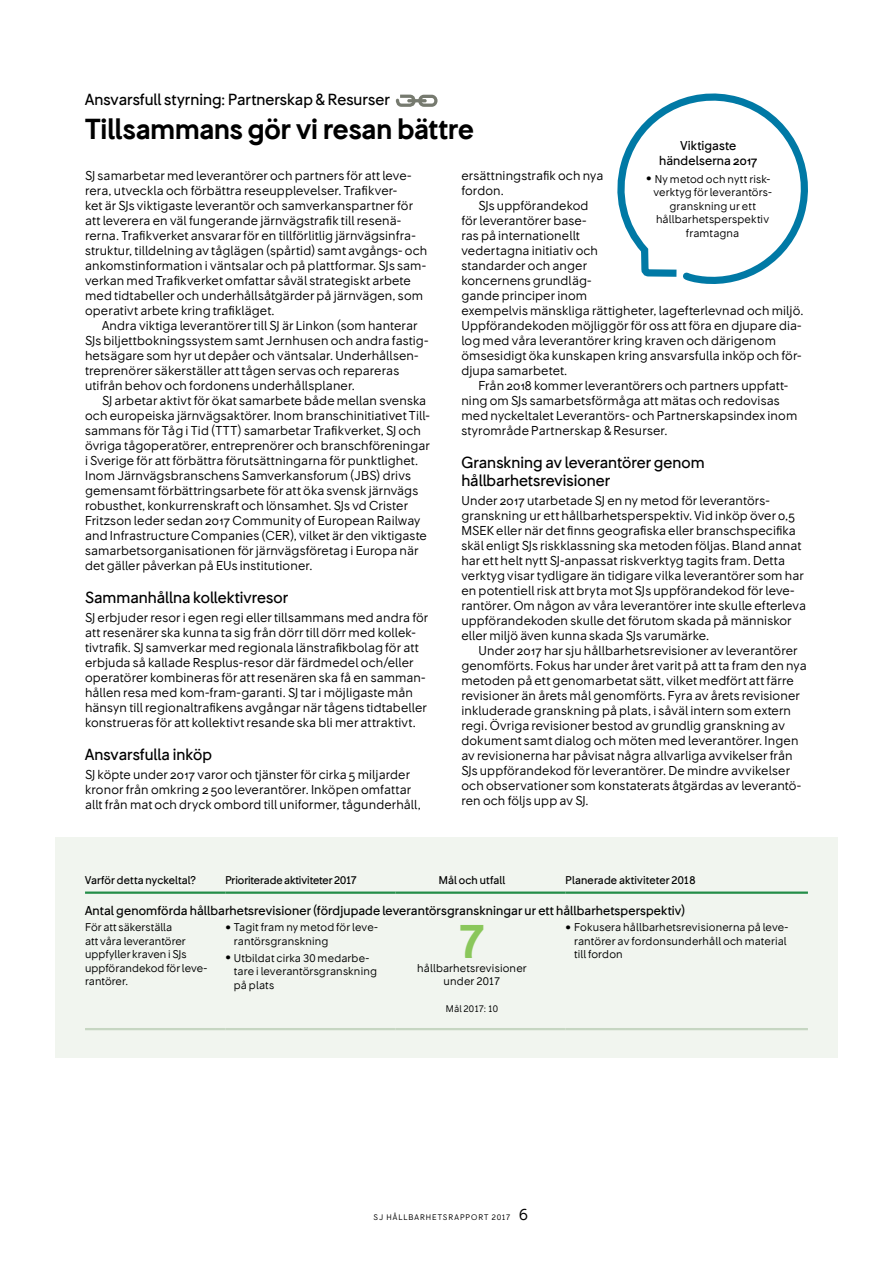
<style>
.page{position:relative;width:893px;height:1263px;background:#fff}
.page>*{position:absolute;margin:0;border:0;box-sizing:border-box;transform-origin:0 0}
.t1{font:700 45px "SJ Sans";color:#8ac75b}
.t2{font:700 27px "SJ Sans";color:#000}
.t3{font:500 15px/18px "SJ Sans";letter-spacing:.005em;color:#000}
.t4{font:12px/15px "SJ Sans";letter-spacing:.015em;color:#000}
.t5{font:500 12px/15px "SJ Sans";letter-spacing:.015em;color:#000;text-align:center}
.t6{font:10.5px/13.5px "SJ Sans";letter-spacing:.02em;color:#000}
.t7{font:500 10.5px "SJ Sans";letter-spacing:.015em;color:#000}
.t8{font:9px "SJ Sans";color:#000}
.t9{font:7.5px "SJ Sans";letter-spacing:.125em;color:#000}
.s1{font-size:18px}
.s2{font-size:15px}
</style>
<div class="page">
<div style="left:55px;top:838px;width:783px;height:220px;background:#f1f5ef"></div>
<hr style="left:85px;top:891px;width:140px;height:3px;background:#238d48">
<hr style="left:225px;top:891px;width:170px;height:3px;background:#238d48">
<hr style="left:395px;top:891px;width:171px;height:3px;background:#238d48">
<hr style="left:566px;top:891px;width:242px;height:3px;background:#238d48">
<hr style="left:85px;top:1028px;width:140px;height:2px;background:#c6d6c2">
<hr style="left:225px;top:1028px;width:170px;height:2px;background:#c6d6c2">
<hr style="left:395px;top:1028px;width:171px;height:2px;background:#c6d6c2">
<hr style="left:566px;top:1028px;width:242px;height:2px;background:#c6d6c2">
<svg style="left:395px;top:94px;width:42px;height:13px"></svg>
<svg style="left:607px;top:100px;width:140px;height:931px"></svg>
<svg style="left:677px;top:93px;width:131px;height:195px"></svg>
<p class="t3" style="left:85px;top:90px;width:306px">Ansvarsfull styrning: Partnerskap &amp; Resurser</p>
<h2 class="t2" style="left:85px;top:112px;width:390px">Tillsammans gör vi resan bättre</h2>
<p class="t4" style="left:85px;top:168px;width:344px">SJ samarbetar med leverantörer och partners för att leve&shy;rera, utveckla och förbättra reseupplevelser. Trafikver-<br>ket är SJs viktigaste leverantör och samverkanspartner för att leverera en väl fungerande järnvägstrafik till resenä&shy;rerna. Trafikverket ansvarar för en tillförlitlig järnvägsinfra&shy;struktur, tilldelning av tåglägen (spårtid) samt avgångs- och ankomstinformation i väntsalar och på plattformar. SJs sam&shy;verkan med Trafikverket omfattar såväl strategiskt arbete med tidtabeller och underhållsåtgärder på järnvägen, som operativt arbete kring trafikläget.</p>
<p class="t4" style="left:85px;top:318px;width:345px;text-indent:17px">Andra viktiga leverantörer till SJ är Linkon (som hanterar SJs biljettbokningssystem samt Jernhusen och andra fastig&shy;hetsägare som hyr ut depåer och väntsalar. Underhållsen&shy;treprenörer säkerställer att tågen servas och repareras utifrån behov och fordonens underhållsplaner.</p>
<p class="t4" style="left:85px;top:393px;width:346px;text-indent:17px">SJ arbetar aktivt för ökat samarbete både mellan svenska och europeiska järnvägsaktörer. Inom branschinitiativet Till&shy;sammans för Tåg i Tid (TTT) samarbetar Trafikverket, SJ och övriga tågoperatörer, entreprenörer och branschföreningar i Sverige för att förbättra förutsättningarna för punktlighet.<br>Inom Järnvägsbranschens Samverkansforum (JBS) drivs gemensamt förbättringsarbete för att öka svensk järnvägs robusthet, konkurrenskraft och lönsamhet. SJs vd Crister Fritzson leder sedan 2017 Community of European Railway and Infrastructure Companies (CER), vilket är den viktigaste samarbetsorganisationen för järnvägsföretag i Europa när det gäller påverkan på EUs institutioner.</p>
<p class="t3" style="left:85px;top:588px;width:205px">Sammanhållna kollektivresor</p>
<p class="t4" style="left:85px;top:610px;width:345px">SJ erbjuder resor i egen regi eller tillsammans med andra för att resenärer ska kunna ta sig från dörr till dörr med kollek&shy;tivtrafik. SJ samverkar med regionala länstrafikbolag för att erbjuda så kallade Resplus-resor där färdmedel och/eller operatörer kombineras för att resenären ska få en samman&shy;hållen resa med kom-fram-garanti. SJ tar i möjligaste mån hänsyn till regionaltrafikens avgångar när tågens tidtabeller konstrueras för att kollektivt resande ska bli mer attraktivt.</p>
<p class="t3" style="left:85px;top:745px;width:128px">Ansvarsfulla inköp</p>
<p class="t4" style="left:85px;top:767px;width:337px">SJ köpte under 2017 varor och tjänster för cirka 5 miljarder kronor från omkring 2 500 leverantörer. Inköpen omfattar allt från mat och dryck ombord till uniformer, tågunderhåll,</p>
<p class="t5" style="left:659px;top:138px;width:100px">Viktigaste händelserna 2017</p>
<p class="t6" style="left:646px;top:172px;width:126px"><span class="s1">•</span> Ny metod och nytt risk-</p>
<p class="t6" style="left:653px;top:186px;width:119px">verktyg för leverantörs-</p>
<p class="t6" style="left:669px;top:199px;width:88px">granskning ur ett</p>
<p class="t6" style="left:656px;top:213px;width:115px">hållbarhetsperspektiv</p>
<p class="t6" style="left:686px;top:226px;width:55px">framtagna</p>
<p class="t4" style="left:461px;top:168px;width:143px">ersättningstrafik och nya fordon.</p>
<p class="t4" style="left:461px;top:198px;width:343px;text-indent:17px">SJs uppförandekod<br>för leverantörer base-<br>ras på internationellt<br>vedertagna initiativ och<br>standarder och anger<br>koncernens grundläg-<br>gande principer inom<br>exempelvis mänskliga rättigheter, lagefterlevnad och miljö.<br>Uppförandekoden möjliggör för oss att föra en djupare dia&shy;log med våra leverantörer kring kraven och därigenom ömsesidigt öka kunskapen kring ansvarsfulla inköp och för&shy;djupa samarbetet.</p>
<p class="t4" style="left:461px;top:378px;width:337px;text-indent:17px">Från 2018 kommer leverantörers och partners uppfatt&shy;ning om SJs samarbetsförmåga att mätas och redovisas med nyckeltalet Leverantörs- och Partnerskapsindex inom styrområde Partnerskap &amp; Resurser.</p>
<p class="t3" style="left:461px;top:453px;width:245px">Granskning av leverantörer genom hållbarhetsrevisioner</p>
<p class="t4" style="left:461px;top:493px;width:346px">Under 2017 utarbetade SJ en ny metod för leverantörs&shy;granskning ur ett hållbarhetsperspektiv. Vid inköp över 0,5<br>MSEK eller när det finns geografiska eller branschspecifika skäl enligt SJs riskklassning ska metoden följas. Bland annat har ett helt nytt SJ-anpassat riskverktyg tagits fram. Detta verktyg visar tydligare än tidigare vilka leverantörer som har en potentiell risk att bryta mot SJs uppförandekod för leve&shy;rantörer. Om någon av våra leverantörer inte skulle efterleva uppförandekoden skulle det förutom skada på människor eller miljö även kunna skada SJs varumärke.</p>
<p class="t4" style="left:461px;top:643px;width:347px;text-indent:17px">Under 2017 har sju hållbarhetsrevisioner av leverantörer genomförts. Fokus har under året varit på att ta fram den nya metoden på ett genomarbetat sätt, vilket medfört att färre revisioner än årets mål genomförts. Fyra av årets revisioner inkluderade granskning på plats, i såväl intern som extern regi. Övriga revisioner bestod av grundlig granskning av dokument samt dialog och möten med leverantörer. Ingen av revisionerna har påvisat några allvarliga avvikelser från SJs uppförandekod för leverantörer. De mindre avvikelser och observationer som konstaterats åtgärdas av leverantö&shy;ren och följs upp av SJ.</p>
<p class="t7" style="left:85px;top:874px;width:112px">Varför detta nyckeltal?</p>
<p class="t7" style="left:225px;top:874px;width:133px">Prioriterade aktiviteter 2017</p>
<p class="t7" style="left:439px;top:874px;width:68px">Mål och utfall</p>
<p class="t7" style="left:566px;top:874px;width:131px">Planerade aktiviteter 2018</p>
<p class="t5" style="left:85px;top:903px;width:602px">Antal genomförda hållbarhetsrevisioner (fördjupade leverantörsgranskningar ur ett hållbarhetsperspektiv)</p>
<p class="t6" style="left:85px;top:921px;width:124px">För att säkerställa<br>att våra leverantörer uppfyller kraven i SJs uppförandekod för leve&shy;rantörer.</p>
<p class="t6" style="left:234px;top:921px;width:146px;text-indent:-9px"><span class="s1">•</span> Tagit fram ny metod för leve&shy;rantörsgranskning</p>
<p class="t6" style="left:574px;top:921px;width:216px;text-indent:-9px"><span class="s1">•</span> Fokusera hållbarhetsrevisionerna på leve&shy;rantörer av fordonsunderhåll och material till fordon</p>
<h1 class="t1" style="left:459px;top:913px;width:28px">7</h1>
<p class="t6" style="left:417px;top:961px;width:111px;text-align:center">hållbarhetsrevisioner under 2017</p>
<p class="t8" style="left:446px;top:1003px;width:54px">Mål 2017: 10</p>
<p class="t6" style="left:234px;top:951px;width:145px;text-indent:-9px"><span class="s1">•</span> Utbildat cirka 30 medarbe&shy;tare i leverantörsgranskning på plats</p>
<p class="t9" style="left:374px;top:1213px;width:156px">SJ HÅLLBARHETSRAPPORT 2017 <span class="s2">6</span></p>
</div>
